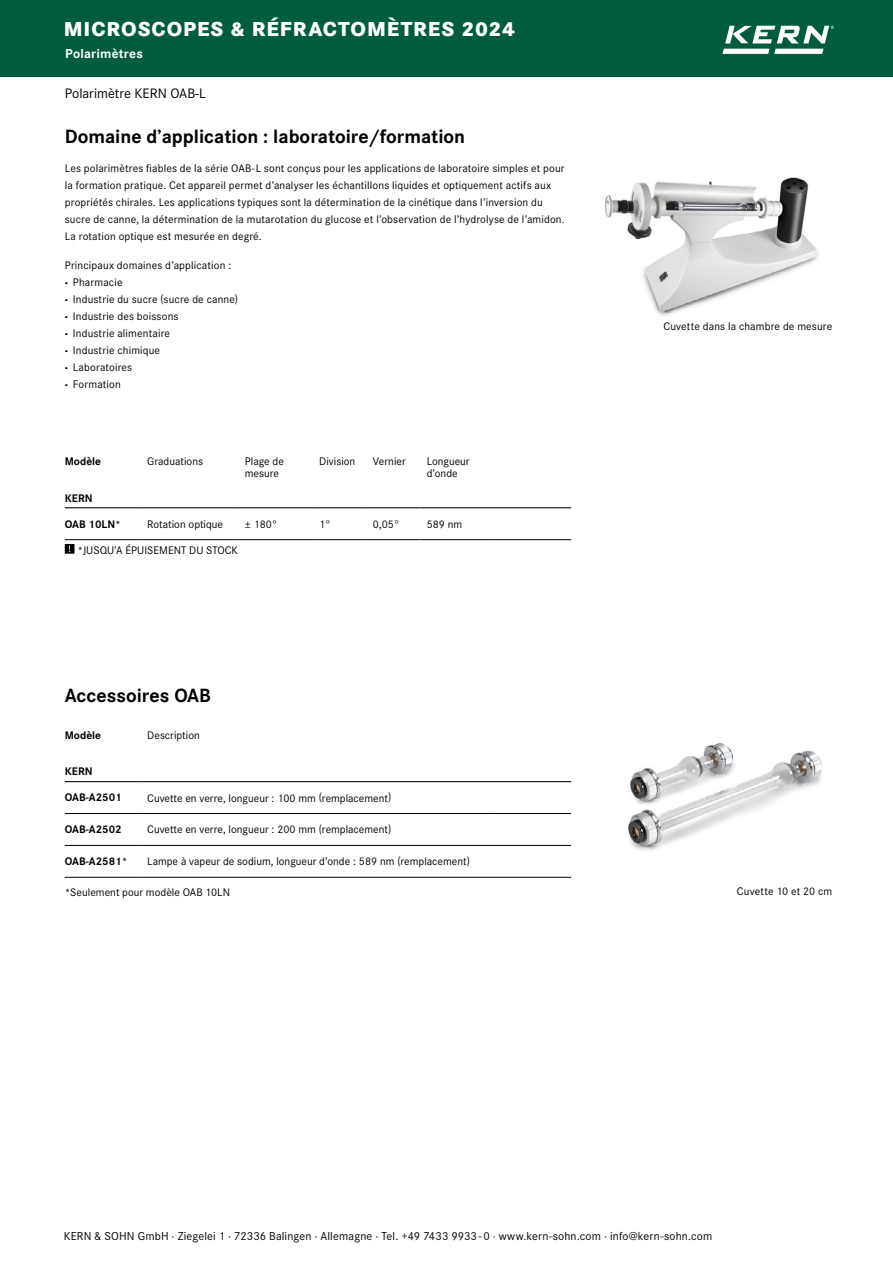
<style>
.page{position:relative;width:893px;height:1263px;background:#fff}
.page>*{position:absolute;margin:0;border:0;box-sizing:border-box;transform-origin:0 0}
.t1{font:800 21px "Corporate S Pro";letter-spacing:.045em;color:#fff}
.t2{font:700 19.95px "Corporate S Pro";color:#000}
.t3{font:14.25px "Corporate S Pro";color:#000}
.t4{font:700 13.5px "Corporate S Pro";letter-spacing:.015em;color:#fff}
.t5{font:12px "Corporate S Pro";letter-spacing:.015em;color:#000}
.t6{font:11.4px/17.1px "Corporate S Pro";letter-spacing:.01em;color:#000}
.t7{font:700 11.4px "Corporate S Pro";color:#000}
.s1{font-weight:800}
</style>
<div class="page">
<img style="left:605px;top:177px;width:213px;height:139px">
<img style="left:628px;top:743px;width:194px;height:108px">
<hr style="left:65px;top:539px;width:76px;height:1px;background:#000">
<hr style="left:141px;top:539px;width:98px;height:1px;background:#000">
<hr style="left:65px;top:507px;width:76px;height:1px;background:#000">
<hr style="left:141px;top:507px;width:98px;height:1px;background:#000">
<hr style="left:239px;top:507px;width:74px;height:1px;background:#000">
<hr style="left:313px;top:507px;width:54px;height:1px;background:#000">
<hr style="left:367px;top:507px;width:54px;height:1px;background:#000">
<hr style="left:421px;top:507px;width:74px;height:1px;background:#000">
<hr style="left:495px;top:507px;width:76px;height:1px;background:#000">
<hr style="left:495px;top:539px;width:76px;height:1px;background:#000">
<hr style="left:239px;top:539px;width:74px;height:1px;background:#000">
<hr style="left:313px;top:539px;width:54px;height:1px;background:#000">
<hr style="left:367px;top:539px;width:54px;height:1px;background:#000">
<hr style="left:421px;top:539px;width:74px;height:1px;background:#000">
<hr style="left:65px;top:813px;width:76px;height:1px;background:#000">
<hr style="left:141px;top:813px;width:354px;height:1px;background:#000">
<hr style="left:495px;top:813px;width:76px;height:1px;background:#000">
<hr style="left:65px;top:845px;width:76px;height:1px;background:#000">
<hr style="left:141px;top:845px;width:354px;height:1px;background:#000">
<hr style="left:495px;top:845px;width:76px;height:1px;background:#000">
<hr style="left:65px;top:877px;width:76px;height:1px;background:#000">
<hr style="left:141px;top:877px;width:354px;height:1px;background:#000">
<hr style="left:495px;top:877px;width:76px;height:1px;background:#000">
<hr style="left:65px;top:781px;width:76px;height:1px;background:#000">
<hr style="left:141px;top:781px;width:354px;height:1px;background:#000">
<hr style="left:495px;top:781px;width:76px;height:1px;background:#000">
<svg style="left:65px;top:544px;width:9px;height:10px"></svg>
<div style="left:0;top:0;width:893px;height:76px;background:#005d3b"></div>
<svg style="left:722px;top:49px;width:101px;height:5px"></svg>
<svg style="left:725px;top:26px;width:109px;height:17px"></svg>
<h1 class="t1" style="left:64px;top:12px;width:453px">MICROSCOPES &amp; RÉFRACTOMÈTRES 2024</h1>
<p class="t4" style="left:65px;top:43px;width:79px">Polarimètres</p>
<p class="t3" style="left:65px;top:83px;width:143px">Polarimètre KERN OAB-L</p>
<h2 class="t2" style="left:65px;top:121px;width:402px">Domaine d’application : laboratoire/formation</h2>
<p class="t6" style="left:65px;top:159px;width:501px">Les polarimètres fiables de la série OAB-L sont conçus pour les applications de laboratoire simples et pour la formation pratique. Cet appareil permet d’analyser les échantillons liquides et optiquement actifs aux propriétés chirales. Les applications typiques sont la détermination de la cinétique dans l’inversion du sucre de canne, la détermination de la mutarotation du glucose et l’observation de l’hydrolyse de l’amidon.<br>La rotation optique est mesurée en degré.</p>
<p class="t6" style="left:65px;top:255px;width:175px">Principaux domaines d’application :<br><span class="s1">·</span> Pharmacie<br><span class="s1">·</span> Industrie du sucre (sucre de canne) <span class="s1">·</span> Industrie des boissons<br><span class="s1">·</span> Industrie alimentaire<br><span class="s1">·</span> Industrie chimique<br><span class="s1">·</span> Laboratoires<br><span class="s1">·</span> Formation</p>
<p class="t7" style="left:65px;top:453px;width:38px">Modèle</p>
<p class="t6" style="left:147px;top:452px;width:57px">Graduations</p>
<p class="t6" style="left:245px;top:455px;width:41px;line-height:12.1px">Plage de mesure</p>
<p class="t6" style="left:319px;top:452px;width:38px">Division</p>
<p class="t6" style="left:373px;top:452px;width:34px">Vernier</p>
<p class="t6" style="left:427px;top:455px;width:45px;line-height:12.1px">Longueur d’onde</p>
<p class="t7" style="left:65px;top:489px;width:29px">KERN</p>
<p class="t7" style="left:65px;top:515px;width:58px">OAB 10LN*</p>
<p class="t6" style="left:245px;top:514px;width:34px">± 180°</p>
<p class="t6" style="left:319px;top:514px;width:13px">1°</p>
<p class="t6" style="left:373px;top:514px;width:28px">0,05°</p>
<p class="t6" style="left:427px;top:514px;width:37px">589 nm</p>
<p class="t6" style="left:147px;top:514px;width:77px">Rotation optique</p>
<p class="t6" style="left:77px;top:540px;width:162px">*JUSQU’A ÉPUISEMENT DU STOCK</p>
<h2 class="t2" style="left:65px;top:679px;width:148px">Accessoires OAB</h2>
<p class="t7" style="left:65px;top:726px;width:38px">Modèle</p>
<p class="t6" style="left:147px;top:726px;width:54px">Description</p>
<p class="t7" style="left:65px;top:763px;width:29px">KERN</p>
<p class="t7" style="left:65px;top:789px;width:59px">OAB-A2501</p>
<p class="t7" style="left:65px;top:820px;width:59px">OAB-A2502</p>
<p class="t7" style="left:65px;top:852px;width:64px">OAB-A2581*</p>
<p class="t6" style="left:147px;top:788px;width:245px">Cuvette en verre, longueur : 100 mm (remplacement)</p>
<p class="t6" style="left:147px;top:820px;width:245px">Cuvette en verre, longueur : 200 mm (remplacement)</p>
<p class="t6" style="left:147px;top:852px;width:324px">Lampe à vapeur de sodium, longueur d’onde : 589 nm (remplacement)</p>
<p class="t6" style="left:65px;top:882px;width:167px">*Seulement pour modèle OAB 10LN</p>
<p class="t6" style="left:663px;top:317px;width:170px">Cuvette dans la chambre de mesure</p>
<p class="t6" style="left:737px;top:881px;width:97px">Cuvette 10 et 20 cm</p>
<p class="t5" style="left:64px;top:1227px;width:650px">KERN &amp; SOHN GmbH · Ziegelei 1 · 72336 Balingen · Allemagne · Tel. +49 7433 9933 - 0 · www.kern-sohn.com · info@kern-sohn.com</p>
</div>
